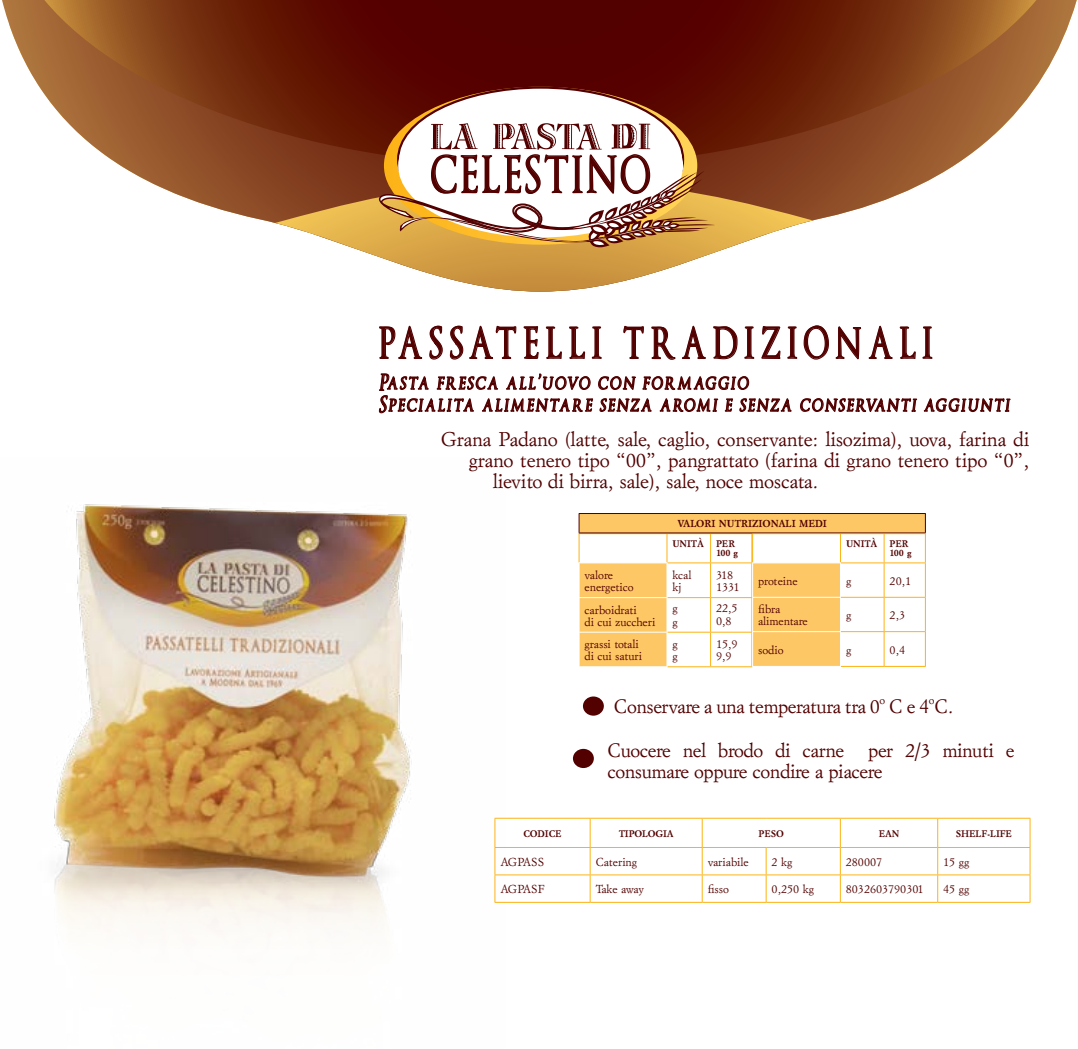
<style>
.page{position:relative;width:1078px;height:1049px;background:#fff}
.page>*{position:absolute;margin:0;border:0;box-sizing:border-box;transform-origin:0 0}
.t1{font:49.4px "Optimus Princeps";letter-spacing:.1em;color:#520000;scale:.73 1}
.t2{font:600 42.4px "Optimus Princeps";letter-spacing:.22em;color:#520000;scale:.73 1}
.t3{font:600 22px/22px "Optimus Princeps";color:#520000;scale:.73 1}
.t4{font:20px "Garamond 100";letter-spacing:-.01em;color:#520000}
.t5{font:19.6px/21px "Garamond 100";letter-spacing:-.02em;color:#520000}
.t6{font:11.6px/12.4px "Garamond 100";color:#520000}
.t7{font:11.6px "Garamond 100";letter-spacing:-.035em;color:#520000}
.t8{font:700 10.2px "Garamond 100";color:#520000}
.t9{font:700 9.6px/9.6px "Garamond 100";color:#520000}
</style>
<div class="page">
<svg style="left:378px;top:325px;width:632px;height:89px"></svg>
<img style="left:54px;top:504px;width:451px;height:423px">
<div style="left:583px;top:696px;width:20px;height:20px;background:#520000;border-radius:50%"></div>
<div style="left:573px;top:749px;width:20px;height:19px;background:#520000;border-radius:50%"></div>
<svg style="left:2px;top:0;width:1074px;height:223px"></svg>
<svg style="left:44px;top:0;width:992px;height:167px"></svg>
<svg style="left:275px;top:180px;width:537px;height:112px"></svg>
<svg style="left:384px;top:87px;width:313px;height:36px"></svg>
<svg style="left:398px;top:88px;width:285px;height:143px"></svg>
<div style="left:398px;top:94px;width:285px;height:143px;background:#fff;border-radius:50%"></div>
<svg style="left:379px;top:123px;width:336px;height:138px"></svg>
<hr style="left:666px;top:533px;width:44px;height:1px;background:#fcb316">
<svg style="left:710px;top:534px;width:1px;height:28px"></svg>
<hr style="left:710px;top:533px;width:42px;height:1px;background:#fcb316">
<hr style="left:667px;top:562px;width:43px;height:1px;background:#fcb316">
<hr style="left:710px;top:563px;width:1px;height:34px;background:#fcb316">
<hr style="left:710px;top:562px;width:42px;height:1px;background:#fcb316">
<hr style="left:667px;top:597px;width:43px;height:1px;background:#fcb316">
<hr style="left:710px;top:598px;width:1px;height:34px;background:#fcb316">
<hr style="left:710px;top:597px;width:42px;height:1px;background:#fcb316">
<hr style="left:667px;top:632px;width:43px;height:1px;background:#fcb316">
<hr style="left:710px;top:632px;width:1px;height:34px;background:#fcb316">
<hr style="left:710px;top:632px;width:42px;height:1px;background:#fcb316">
<hr style="left:667px;top:666px;width:43px;height:1px;background:#fcb316">
<hr style="left:710px;top:666px;width:42px;height:1px;background:#fcb316">
<svg style="left:751px;top:534px;width:90px;height:132px"></svg>
<svg style="left:883px;top:534px;width:1px;height:28px"></svg>
<hr style="left:840px;top:562px;width:43px;height:1px;background:#fcb316">
<hr style="left:883px;top:563px;width:1px;height:34px;background:#fcb316">
<hr style="left:883px;top:562px;width:42px;height:1px;background:#fcb316">
<hr style="left:924px;top:563px;width:1px;height:34px;background:#fcb316">
<hr style="left:840px;top:597px;width:43px;height:1px;background:#fcb316">
<hr style="left:883px;top:598px;width:1px;height:33px;background:#fcb316">
<hr style="left:883px;top:632px;width:1px;height:34px;background:#fcb316">
<hr style="left:883px;top:597px;width:42px;height:1px;background:#fcb316">
<hr style="left:924px;top:598px;width:1px;height:33px;background:#fcb316">
<hr style="left:924px;top:632px;width:1px;height:34px;background:#fcb316">
<hr style="left:840px;top:631px;width:43px;height:1px;background:#fcb316">
<hr style="left:840px;top:666px;width:43px;height:1px;background:#fcb316">
<hr style="left:883px;top:631px;width:42px;height:1px;background:#fcb316">
<hr style="left:883px;top:666px;width:42px;height:1px;background:#fcb316">
<hr style="left:752px;top:563px;width:1px;height:34px;background:#fff">
<hr style="left:752px;top:598px;width:1px;height:33px;background:#fff">
<hr style="left:752px;top:632px;width:1px;height:34px;background:#fff">
<hr style="left:752px;top:562px;width:88px;height:1px;background:#fff">
<hr style="left:840px;top:563px;width:1px;height:34px;background:#fff">
<hr style="left:840px;top:598px;width:1px;height:33px;background:#fff">
<hr style="left:840px;top:632px;width:1px;height:34px;background:#fff">
<hr style="left:752px;top:597px;width:88px;height:1px;background:#fff">
<hr style="left:752px;top:631px;width:88px;height:1px;background:#fff">
<div style="left:579px;top:513px;width:346px;height:20px;background:#fec766"></div>
<hr style="left:578px;top:513px;width:347px;height:1px;background:#520000">
<svg style="left:578px;top:514px;width:89px;height:153px"></svg>
<svg style="left:924px;top:514px;width:1px;height:48px"></svg>
<hr style="left:578px;top:532px;width:347px;height:1px;background:#520000">
<hr style="left:494px;top:818px;width:96px;height:1px;background:#fcb316">
<hr style="left:590px;top:818px;width:112px;height:1px;background:#fcb316">
<hr style="left:702px;top:818px;width:64px;height:1px;background:#fcb316">
<hr style="left:766px;top:818px;width:74px;height:1px;background:#fcb316">
<hr style="left:840px;top:818px;width:97px;height:1px;background:#fcb316">
<hr style="left:937px;top:818px;width:93px;height:1px;background:#fcb316">
<hr style="left:494px;top:847px;width:96px;height:1px;background:#fcb316">
<hr style="left:494px;top:874px;width:96px;height:1px;background:#fcb316">
<hr style="left:494px;top:902px;width:96px;height:1px;background:#fcb316">
<hr style="left:590px;top:847px;width:112px;height:1px;background:#fcb316">
<hr style="left:590px;top:874px;width:112px;height:1px;background:#fcb316">
<hr style="left:590px;top:902px;width:112px;height:1px;background:#fcb316">
<hr style="left:702px;top:847px;width:64px;height:1px;background:#fcb316">
<hr style="left:702px;top:874px;width:64px;height:1px;background:#fcb316">
<hr style="left:702px;top:902px;width:64px;height:1px;background:#fcb316">
<hr style="left:766px;top:847px;width:74px;height:1px;background:#fcb316">
<hr style="left:840px;top:847px;width:97px;height:1px;background:#fcb316">
<hr style="left:766px;top:874px;width:74px;height:1px;background:#fcb316">
<hr style="left:840px;top:874px;width:97px;height:1px;background:#fcb316">
<hr style="left:766px;top:902px;width:74px;height:1px;background:#fcb316">
<hr style="left:840px;top:902px;width:97px;height:1px;background:#fcb316">
<hr style="left:937px;top:847px;width:93px;height:1px;background:#fcb316">
<hr style="left:937px;top:874px;width:93px;height:1px;background:#fcb316">
<hr style="left:937px;top:902px;width:93px;height:1px;background:#fcb316">
<svg style="left:589px;top:818px;width:1px;height:84px"></svg>
<svg style="left:701px;top:818px;width:1px;height:84px"></svg>
<svg style="left:765px;top:848px;width:1px;height:54px"></svg>
<svg style="left:839px;top:818px;width:1px;height:84px"></svg>
<svg style="left:937px;top:818px;width:1px;height:84px"></svg>
<svg style="left:1029px;top:818px;width:1px;height:84px"></svg>
<svg style="left:494px;top:818px;width:1px;height:84px"></svg>
<h1 class="t1" style="left:431px;top:150px;width:302px">CELESTINO</h1>
<h2 class="t2" style="left:379px;top:321px;width:759px">PASSATELLI TRADIZIONALI</h2>
<h3 class="t3" style="left:379px;top:372px;width:868px">Pasta fresca all’uovo con formaggio<br>Specialità alimentare senza aromi e senza conservanti aggiunti</h3>
<h3 class="t4" style="left:441px;top:426px;width:590px">Grana Padano (latte, sale, caglio, conservante: lisozima), uova, farina di</h3>
<h3 class="t4" style="left:469px;top:447px;width:562px">grano tenero tipo “00”, pangrattato (farina di grano tenero tipo “0”,</h3>
<h3 class="t4" style="left:493px;top:468px;width:327px">lievito di birra, sale), sale, noce moscata.</h3>
<p class="t8" style="left:677px;top:517px;width:151px">VALORI NUTRIZIONALI MEDI</p>
<p class="t9" style="left:672px;top:538px;width:33px">UNITÀ</p>
<p class="t9" style="left:716px;top:538px;width:23px">PER<br>100 g</p>
<p class="t9" style="left:845px;top:538px;width:33px">UNITÀ</p>
<p class="t9" style="left:889px;top:538px;width:23px">PER<br>100 g</p>
<p class="t6" style="left:584px;top:568px;width:50px">valore energetico</p>
<p class="t6" style="left:672px;top:568px;width:20px">kcal kj</p>
<p class="t6" style="left:716px;top:568px;width:25px">318<br>1331</p>
<p class="t6" style="left:584px;top:603px;width:72px">carboidrati<br>di cui zuccheri</p>
<p class="t6" style="left:672px;top:601px;width:7px;line-height:13.2px">g g</p>
<p class="t6" style="left:716px;top:602px;width:23px">22,5<br>0,8</p>
<p class="t6" style="left:584px;top:637px;width:59px">grassi totali di cui saturi</p>
<p class="t6" style="left:672px;top:637px;width:7px">g g</p>
<p class="t6" style="left:716px;top:637px;width:23px">15,9<br>9,9</p>
<p class="t6" style="left:758px;top:574px;width:41px">proteine</p>
<p class="t6" style="left:845px;top:574px;width:7px">g</p>
<p class="t6" style="left:889px;top:574px;width:23px">20,1</p>
<p class="t6" style="left:758px;top:603px;width:51px">fibra alimentare</p>
<p class="t6" style="left:845px;top:609px;width:7px">g</p>
<p class="t6" style="left:889px;top:609px;width:17px">2,3</p>
<p class="t6" style="left:758px;top:643px;width:27px">sodio</p>
<p class="t6" style="left:845px;top:643px;width:7px">g</p>
<p class="t6" style="left:889px;top:643px;width:17px">0,4</p>
<h3 class="t5" style="left:613px;top:695px;width:341px">Conservare a una temperatura tra 0<sup>o</sup> C e 4<sup>o</sup>C.</h3>
<h3 class="t5" style="left:607px;top:739px;width:408px">Cuocere nel brodo di carne per 2/3 minuti e consumare oppure condire a piacere</h3>
<p class="t9" style="left:523px;top:828px;width:40px">CODICE</p>
<p class="t9" style="left:618px;top:828px;width:56px">TIPOLOGIA</p>
<p class="t9" style="left:758px;top:828px;width:27px">PESO</p>
<p class="t9" style="left:878px;top:828px;width:22px">EAN</p>
<p class="t9" style="left:955px;top:828px;width:58px">SHELF-LIFE</p>
<p class="t6" style="left:500px;top:855px;width:45px">AGPASS</p>
<p class="t6" style="left:595px;top:855px;width:43px">Catering</p>
<p class="t6" style="left:707px;top:855px;width:42px">variabile</p>
<p class="t6" style="left:771px;top:855px;width:22px">2 kg</p>
<p class="t6" style="left:845px;top:855px;width:38px">280007</p>
<p class="t6" style="left:942px;top:855px;width:28px">15 gg</p>
<p class="t6" style="left:500px;top:883px;width:46px">AGPASF</p>
<p class="t7" style="left:595px;top:882px;width:50px">Take away</p>
<p class="t6" style="left:707px;top:883px;width:23px">fisso</p>
<p class="t6" style="left:771px;top:883px;width:44px">0,250 kg</p>
<p class="t6" style="left:845px;top:883px;width:79px">8032603790301</p>
<p class="t6" style="left:942px;top:883px;width:28px">45 gg</p>
</div>
